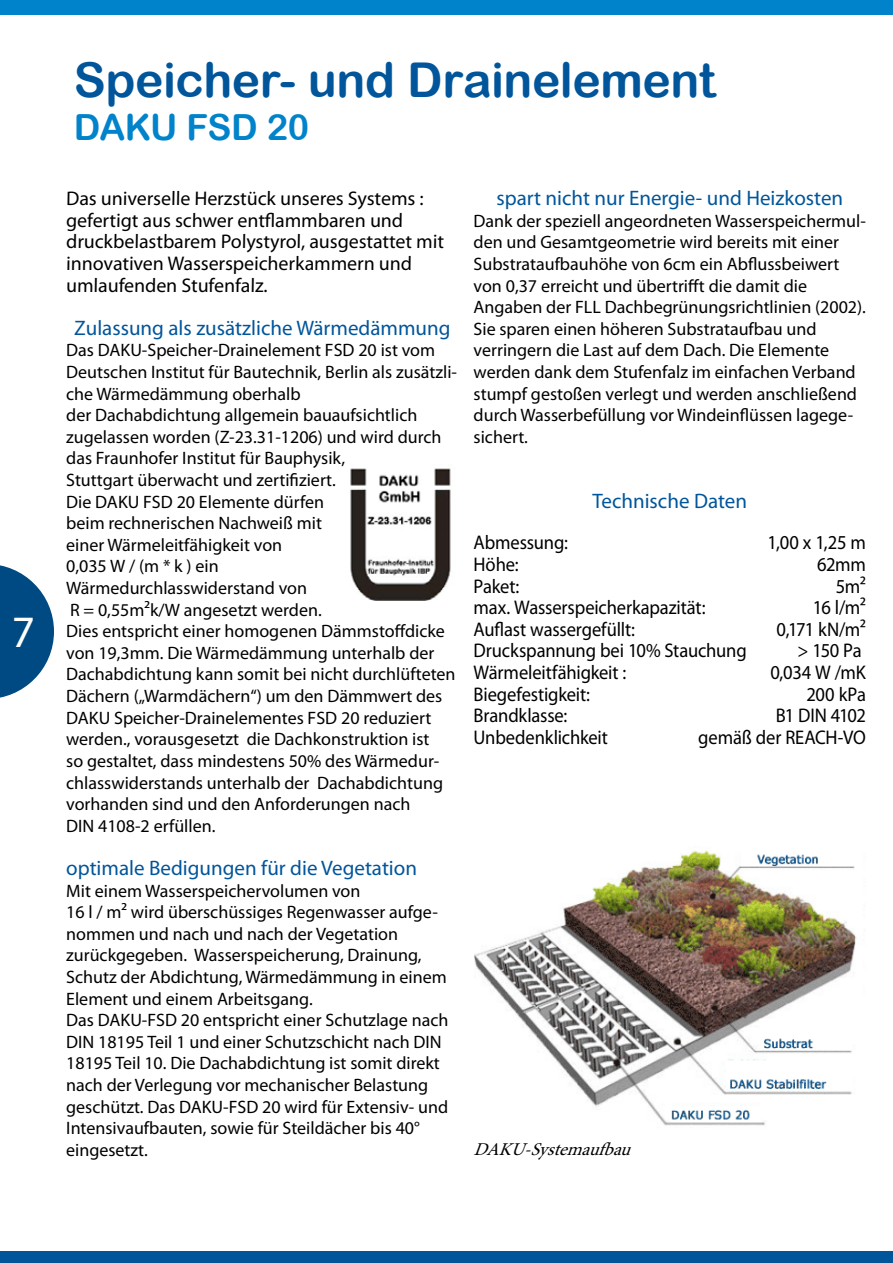
<style>
.page{position:relative;width:893px;height:1263px;background:#fff}
.page>*{position:absolute;margin:0;border:0;box-sizing:border-box;transform-origin:0 0}
.t1{font:48px "Arial Rounded MT Bold";letter-spacing:-.01em;color:#00559b}
.t2{font:45px "Myriad Pro";color:#fff}
.t3{font:36px "Arial Rounded MT Bold";letter-spacing:-.015em;color:#0083ca}
.t4{font:21px "Myriad Pro";color:#00559b}
.t5{font:19.8px "Myriad Pro";letter-spacing:-.01em;color:#000;scale:.94 1}
.t6{font:19.8px/21.6px "Myriad Pro";letter-spacing:-.01em;color:#000}
.t7{font:19.8px "Myriad Pro";letter-spacing:-.045em;color:#000;scale:.94 1}
.t8{font:18px/21.6px "Myriad Pro";color:#000}
.t9{font:italic 18px "Minion Pro";color:#000}
</style>
<div class="page">
<img style="left:475px;top:850px;width:381px;height:276px">
<div style="left:0;top:1251px;width:893px;height:12px;background:#00559b"></div>
<div style="left:0;top:0;width:893px;height:15px;background:#0083ca"></div>
<img style="left:350px;top:468px;width:101px;height:133px">
<svg style="left:0;top:565px;width:54px;height:133px"></svg>
<h2 class="t2" style="left:12px;top:604px;width:25px">7</h2>
<h1 class="t1" style="left:74px;top:52px;width:643px">Speicher- und Drainelement</h1>
<h3 class="t3" style="left:74px;top:106px;width:237px">DAKU FSD 20</h3>
<p class="t6" style="left:66px;top:187px;width:380px">Das universelle Herzstück unseres Systems : gefertigt aus schwer entflammbaren und druckbelastbarem Polystyrol, ausgestattet mit innovativen Wasserspeicherkammern und umlaufenden Stufenfalz.</p>
<p class="t4" style="left:74px;top:315px;width:378px">Zulassung als zusätzliche Wärmedämmung</p>
<p class="t8" style="left:66px;top:339px;width:392px">Das DAKU-Speicher-Drainelement FSD 20 ist vom Deutschen Institut für Bautechnik, Berlin als zusätzli&shy;che Wärmedämmung oberhalb<br>der Dachabdichtung allgemein bauaufsichtlich zugelassen worden (Z-23.31-1206) und wird durch das Fraunhofer Institut für Bauphysik,<br>Stuttgart überwacht und zertifiziert.<br>Die DAKU FSD 20 Elemente dürfen<br>beim rechnerischen Nachweiß mit<br>einer Wärmeleitfähigkeit von<br>0,035 W / (m * k ) ein<br>Wärmedurchlasswiderstand von<br>R = 0,55m²k/W angesetzt werden.<br>Dies entspricht einer homogenen Dämmstoffdicke von 19,3mm. Die Wärmedämmung unterhalb der Dachabdichtung kann somit bei nicht durchlüfteten Dächern („Warmdächern“) um den Dämmwert des DAKU Speicher-Drainelementes FSD 20 reduziert werden., vorausgesetzt die Dachkonstruktion ist<br>so gestaltet, dass mindestens 50% des Wärmedur&shy;chlasswiderstands unterhalb der Dachabdichtung vorhanden sind und den Anforderungen nach<br>DIN 4108-2 erfüllen.</p>
<p class="t4" style="left:66px;top:855px;width:352px">optimale Bedigungen für die Vegetation</p>
<p class="t8" style="left:66px;top:879px;width:384px">Mit einem Wasserspeichervolumen von<br>16 l / m² wird überschüssiges Regenwasser aufge&shy;nommen und nach und nach der Vegetation zurückgegeben. Wasserspeicherung, Drainung, Schutz der Abdichtung, Wärmedämmung in einem Element und einem Arbeitsgang.<br>Das DAKU-FSD 20 entspricht einer Schutzlage nach DIN 18195 Teil 1 und einer Schutzschicht nach DIN 18195 Teil 10. Die Dachabdichtung ist somit direkt nach der Verlegung vor mechanischer Belastung geschützt. Das DAKU-FSD 20 wird für Extensiv- und Intensivaufbauten, sowie für Steildächer bis 40° eingesetzt.</p>
<p class="t4" style="left:496px;top:185px;width:348px">spart nicht nur Energie- und Heizkosten</p>
<p class="t8" style="left:474px;top:210px;width:394px">Dank der speziell angeordneten Wasserspeichermul&shy;den und Gesamtgeometrie wird bereits mit einer Substrataufbauhöhe von 6cm ein Abflussbeiwert von 0,37 erreicht und übertrifft die damit die Angaben der FLL Dachbegrünungsrichtlinien (2002).<br>Sie sparen einen höheren Substrataufbau und verringern die Last auf dem Dach. Die Elemente werden dank dem Stufenfalz im einfachen Verband stumpf gestoßen verlegt und werden anschließend durch Wasserbefüllung vor Windeinflüssen lagege&shy;sichert.</p>
<p class="t4" style="left:592px;top:488px;width:156px">Technische Daten</p>
<p class="t5" style="left:474px;top:530px;width:102px">Abmessung:</p>
<p class="t5" style="left:768px;top:530px;width:106px">1,00 x 1,25 m</p>
<p class="t5" style="left:474px;top:552px;width:50px">Höhe:</p>
<p class="t5" style="left:817px;top:552px;width:53px">62mm</p>
<p class="t5" style="left:474px;top:574px;width:50px">Paket:</p>
<p class="t5" style="left:836px;top:574px;width:34px">5m²</p>
<p class="t5" style="left:474px;top:595px;width:248px">max. Wasserspeicherkapazität:</p>
<p class="t5" style="left:813px;top:595px;width:58px">16 l/m²</p>
<p class="t5" style="left:474px;top:617px;width:173px">Auflast wassergefüllt:</p>
<p class="t5" style="left:776px;top:617px;width:97px">0,171 kN/m²</p>
<p class="t5" style="left:474px;top:638px;width:292px">Druckspannung bei 10% Stauchung</p>
<p class="t5" style="left:798px;top:638px;width:70px">&gt; 150 Pa</p>
<p class="t5" style="left:474px;top:660px;width:164px">Wärmeleitfähigkeit :</p>
<p class="t5" style="left:770px;top:660px;width:103px">0,034 W /mK</p>
<p class="t5" style="left:474px;top:682px;width:125px">Biegefestigkeit:</p>
<p class="t5" style="left:806px;top:682px;width:65px">200 kPa</p>
<p class="t5" style="left:474px;top:703px;width:101px">Brandklasse:</p>
<p class="t7" style="left:776px;top:703px;width:97px">B1 DIN 4102</p>
<p class="t5" style="left:474px;top:725px;width:144px">Unbedenklichkeit</p>
<p class="t5" style="left:698px;top:725px;width:180px">gemäß der REACH-VO</p>
<p class="t9" style="left:474px;top:1137px;width:167px">DAKU-Systemaufbau</p>
</div>
